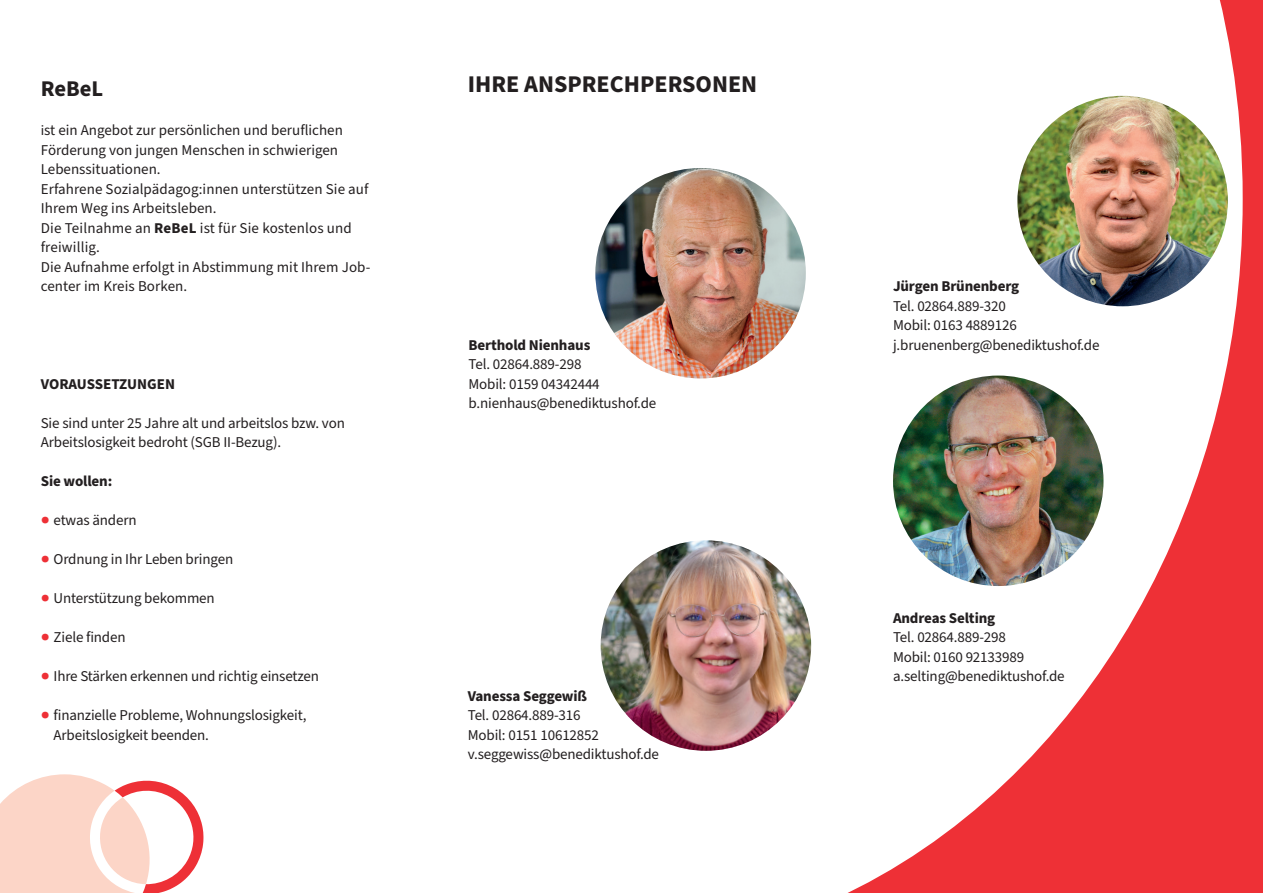
<style>
.page{position:relative;width:1263px;height:893px;background:#fff}
.page>*{position:absolute;margin:0;border:0;box-sizing:border-box;transform-origin:0 0}
.t1{font:700 24px "Source Sans Pro";color:#231f20}
.t2{font:700 22.5px "Source Sans Pro";color:#231f20}
.t3{font:15px/19.5px "Source Sans Pro";letter-spacing:-.01em;color:#231f20}
.t4{font:700 15px "Source Sans Pro";letter-spacing:-.01em;color:#231f20}
.s1{font-size:14.25px}
.s2{font-weight:700}
.s3{color:#ee3036}
</style>
<div class="page">
<svg style="left:0;top:774px;width:203px;height:119px"></svg>
<img style="left:601px;top:540px;width:210px;height:211px;border-radius:105px">
<img style="left:811px;top:0;width:452px;height:893px">
<img style="left:595px;top:168px;width:211px;height:210px;border-radius:105px">
<h2 class="t2" style="left:41px;top:73px;width:64px">ReBeL</h2>
<p class="t3" style="left:41px;top:121px;width:331px"><span class="s1">i</span>st ein Angebot zur persönlichen und beruflichen Förderung von jungen Menschen in schwierigen Lebenssituationen.<br>Erfahrene Sozialpädagog:innen unterstützen Sie auf Ihrem Weg ins Arbeitsleben.<br>Die Teilnahme an <span class="s2">ReBeL</span> ist für Sie kostenlos und freiwillig.<br>Die Aufnahme erfolgt in Abstimmung mit Ihrem Job&shy;center im Kreis Borken.</p>
<p class="t4" style="left:41px;top:373px;width:136px">VORAUSSETZUNGEN</p>
<p class="t3" style="left:41px;top:413px;width:306px">Sie sind unter 25 Jahre alt und arbeitslos bzw. von<br>Arbeitslosigkeit bedroht (SGB II-Bezug).</p>
<p class="t4" style="left:41px;top:471px;width:73px">Sie wollen:</p>
<p class="t3" style="left:41px;top:511px;width:97px"><span class="s3">●</span> etwas ändern</p>
<p class="t3" style="left:41px;top:550px;width:194px"><span class="s3">●</span> Ordnung in Ihr Leben bringen</p>
<p class="t3" style="left:41px;top:589px;width:176px"><span class="s3">●</span> Unterstützung bekommen</p>
<p class="t3" style="left:41px;top:628px;width:86px"><span class="s3">●</span> Ziele finden</p>
<p class="t3" style="left:41px;top:667px;width:280px"><span class="s3">●</span> Ihre Stärken erkennen und richtig einsetzen</p>
<p class="t3" style="left:54px;top:706px;width:254px;text-indent:-13px"><span class="s3">●</span> finanzielle Probleme, Wohnungslosigkeit,<br>Arbeitslosigkeit beenden.</p>
<h1 class="t1" style="left:468px;top:67px;width:291px">IHRE ANSPRECHPERSONEN</h1>
<p class="t4" style="left:893px;top:276px;width:128px">Jürgen Brünenberg</p>
<p class="t3" style="left:893px;top:296px;width:125px">Tel. 02864.889-320<br>Mobil: 0163 4889126</p>
<p class="t4" style="left:468px;top:334px;width:123px">Berthold Nienhaus</p>
<p class="t3" style="left:893px;top:335px;width:208px">j.bruenenberg@benediktushof.de</p>
<p class="t3" style="left:468px;top:355px;width:189px">Tel. 02864.889-298<br>Mobil: 0159 04342444 b.nienhaus@benediktushof.de</p>
<p class="t4" style="left:468px;top:685px;width:121px">Vanessa Seggewiß</p>
<p class="t3" style="left:468px;top:706px;width:193px">Tel. 02864.889-316<br>Mobil: 0151 10612852 v.seggewiss@benediktushof.de</p>
<p class="t4" style="left:893px;top:607px;width:104px">Andreas Selting</p>
<p class="t3" style="left:893px;top:628px;width:173px">Tel. 02864.889-298<br>Mobil: 0160 92133989 a.selting@benediktushof.de</p>
</div>
